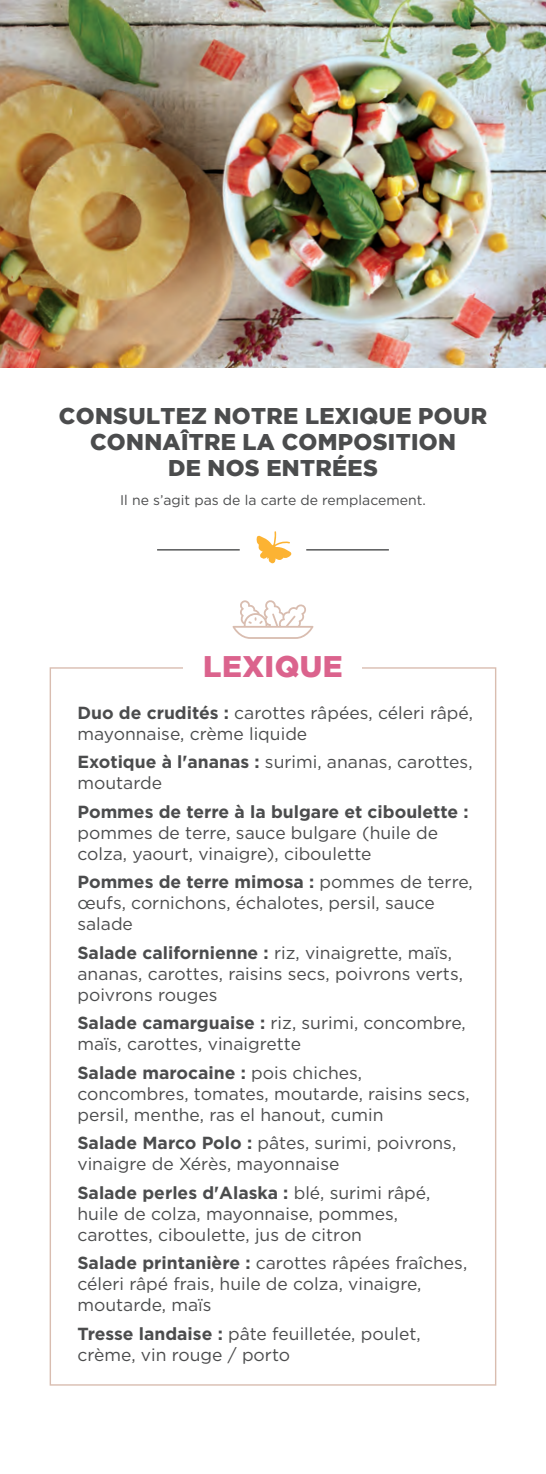
<style>
.page{position:relative;width:546px;height:1474px;background:#fff}
.page>*{position:absolute;margin:0;border:0;box-sizing:border-box;transform-origin:0 0}
.t1{font:900 29.75px "Gotham";letter-spacing:.015em;color:#db638d}
.t2{font:900 22.75px/26.2px "Gotham";letter-spacing:.015em;color:#4b4c4d;text-align:center}
.t3{font:17.5px/21px "Gotham";color:#4b4c4d}
.t4{font:14px "Gotham";color:#4b4c4d}
.s1{font-weight:700}
</style>
<div class="page">
<hr style="left:545px;top:1387px;width:1px;height:47px;background:#fcb333">
<hr style="left:157px;top:549px;width:83px;height:1px;background:#4b4c4d">
<hr style="left:306px;top:549px;width:83px;height:1px;background:#4b4c4d">
<svg style="left:256px;top:531px;width:36px;height:32px"></svg>
<svg style="left:232px;top:600px;width:81px;height:39px"></svg>
<img style="left:0;top:0;width:546px;height:367px">
<p class="t2" style="left:59px;top:402px;width:429px">CONSULTEZ NOTRE LEXIQUE POUR<br>CONNAÎTRE LA COMPOSITION<br>DE NOS ENTRÉES</p>
<p class="t4" style="left:120px;top:490px;width:307px">Il ne s’agit pas de la carte de remplacement.</p>
<p class="t1" style="left:203px;top:649px;width:141px">LEXIQUE</p>
<p class="t3" style="left:77px;top:702px;width:397px"><span class="s1">Duo de crudités :</span> carottes râpées, céleri râpé, mayonnaise, crème liquide</p>
<p class="t3" style="left:77px;top:751px;width:396px"><span class="s1">Exotique à l'ananas :</span> surimi, ananas, carottes, moutarde</p>
<p class="t3" style="left:77px;top:800px;width:393px"><span class="s1">Pommes de terre à la bulgare et ciboulette : </span>pommes de terre, sauce bulgare (huile de colza, yaourt, vinaigre), ciboulette</p>
<p class="t3" style="left:77px;top:871px;width:397px"><span class="s1">Pommes de terre mimosa :</span> pommes de terre, œufs, cornichons, échalotes, persil, sauce salade</p>
<p class="t3" style="left:77px;top:941px;width:387px"><span class="s1">Salade californienne :</span> riz, vinaigrette, maïs, ananas, carottes, raisins secs, poivrons verts, poivrons rouges</p>
<p class="t3" style="left:77px;top:1012px;width:390px"><span class="s1">Salade camarguaise :</span> riz, surimi, concombre, maïs, carottes, vinaigrette</p>
<p class="t3" style="left:77px;top:1061px;width:394px"><span class="s1">Salade marocaine :</span> pois chiches, concombres, tomates, moutarde, raisins secs, persil, menthe, ras el hanout, cumin</p>
<p class="t3" style="left:77px;top:1132px;width:380px"><span class="s1">Salade Marco Polo :</span> pâtes, surimi, poivrons, vinaigre de Xérès, mayonnaise</p>
<p class="t3" style="left:77px;top:1181px;width:354px"><span class="s1">Salade perles d'Alaska :</span> blé, surimi râpé, huile de colza, mayonnaise, pommes, carottes, ciboulette, jus de citron</p>
<p class="t3" style="left:77px;top:1252px;width:391px"><span class="s1">Salade printanière :</span> carottes râpées fraîches, céleri râpé frais, huile de colza, vinaigre, moutarde, maïs</p>
<p class="t3" style="left:77px;top:1322px;width:345px"><span class="s1">Tresse landaise :</span> pâte feuilletée, poulet, crème, vin rouge / porto</p>
</div>
